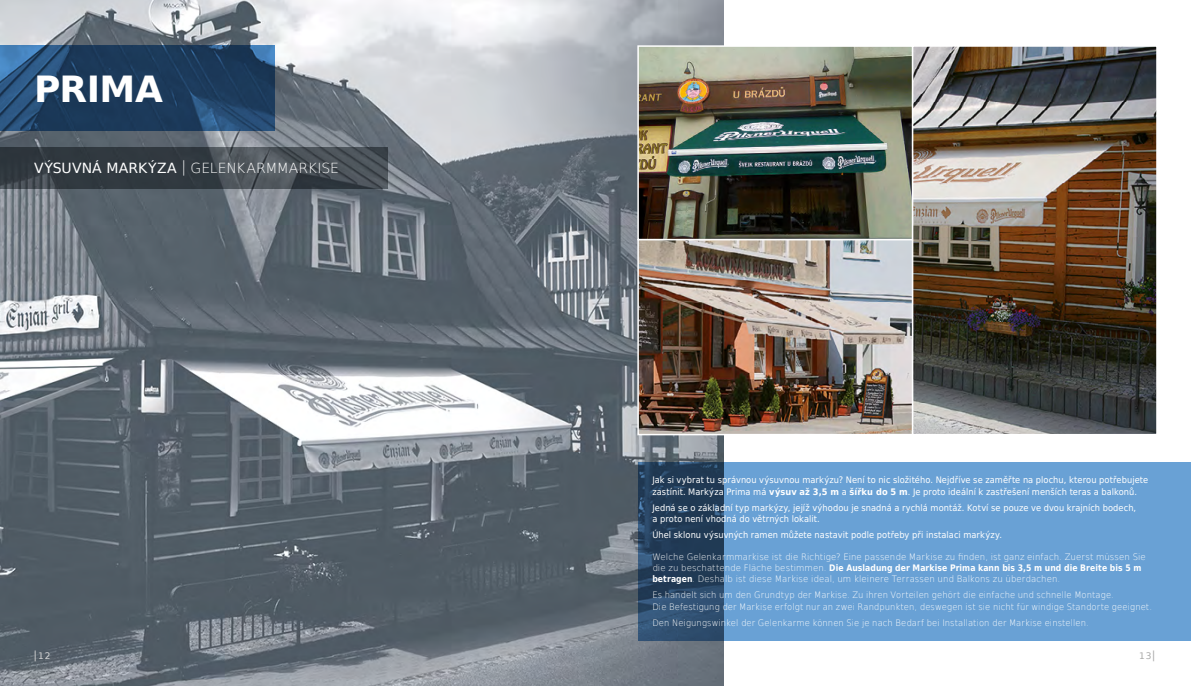
<style>
.page{position:relative;width:1191px;height:686px;background:#fff}
.page>*{position:absolute;margin:0;border:0;box-sizing:border-box;transform-origin:0 0}
.t1{font:700 36px "DejaVu Sans";letter-spacing:-.015em;color:#fff}
.t2{font:200 14px "DejaVu Sans";letter-spacing:-.01em;color:#fff}
.t3{font:9px/11.2px "DejaVu Sans Condensed";letter-spacing:.01em;color:#fff}
.t4{font:200 9px/16px "DejaVu Sans";letter-spacing:.01em;color:#fff;scale:.95 1}
.t5{font:200 9px/16px "DejaVu Sans";letter-spacing:.01em;color:#fff;scale:.93 1}
.t6{font:700 9px "DejaVu Sans Condensed";letter-spacing:.01em;color:#fff;scale:.95 1}
.t7{font:9px "DejaVu Sans";color:#d5d5d5}
.t8{font:9px "DejaVu Sans";color:#a8a8a7}
.s1{font-weight:400}
.s2{font-size:15.4px}
.s3{font-weight:700}
.s4{font-family:"DejaVu Sans";font-weight:200}
.s5{font-family:"DejaVu Sans Condensed";font-weight:700}
</style>
<div class="page">
<img style="left:0;top:0;width:723px;height:686px">
<svg style="left:638px;top:462px;width:553px;height:179px;background:#5e92c2"></svg>
<svg style="left:0;top:45px;width:275px;height:85px;background:#214366"></svg>
<svg style="left:0;top:147px;width:388px;height:42px;background:#3c444a"></svg>
<img style="left:640px;top:48px;width:270px;height:189px">
<div style="left:637px;top:45px;width:276px;height:195px;border:2px solid #fff"></div>
<img style="left:640px;top:242px;width:270px;height:190px">
<div style="left:637px;top:239px;width:276px;height:196px;border:2px solid #fff"></div>
<img style="left:915px;top:48px;width:239px;height:384px">
<div style="left:912px;top:45px;width:245px;height:390px;border:2px solid #fff"></div>
<h1 class="t1" style="left:34px;top:59px;width:130px">PRIMA</h1>
<h2 class="t2" style="left:34px;top:158px;width:306px"><span class="s1">VÝSUVNÁ MARKÝZA</span> <span class="s2">|</span> GELENKARMMARKISE</h2>
<p class="t3" style="left:652px;top:474px;width:497px">Jak si vybrat tu správnou výsuvnou markýzu? Není to nic složitého. Nejdříve se zaměřte na plochu, kterou potřebujete zastínit. Markýza Prima má <span class="s3">výsuv až 3,5 m</span> a <span class="s3">šířku do 5 m</span>. Je proto ideální k zastřešení menších teras a balkonů.</p>
<p class="t3" style="left:652px;top:502px;width:485px">Jedná se o základní typ markýzy, jejíž výhodou je snadná a rychlá montáž. Kotví se pouze ve dvou krajních bodech, a proto není vhodná do větrných lokalit.</p>
<p class="t3" style="left:652px;top:529px;width:351px">Úhel sklonu výsuvných ramen můžete nastavit podle potřeby při instalaci markýzy.</p>
<p class="t4" style="left:652px;top:548px;width:521px">Welche Gelenkarmmarkise ist die Richtige? Eine passende Markise zu finden, ist ganz einfach. Zuerst müssen Sie</p>
<p class="t6" style="left:652px;top:561px;width:516px"><span class="s4">die zu beschattende Fläche bestimmen.</span> Die Ausladung der Markise Prima kann bis 3,5 m und die Breite bis 5 m</p>
<p class="t4" style="left:652px;top:571px;width:487px"><span class="s5">betragen</span>. Deshalb ist diese Markise ideal, um kleinere Terrassen und Balkons zu überdachen.<br>Es handelt sich um den Grundtyp der Markise. Zu ihren Vorteilen gehört die einfache und schnelle Montage.</p>
<p class="t5" style="left:652px;top:598px;width:539px">Die Befestigung der Markise erfolgt nur an zwei Randpunkten, deswegen ist sie nicht für windige Standorte geeignet.<br>Den Neigungswinkel der Gelenkarme können Sie je nach Bedarf bei Installation der Markise einstellen.</p>
<p class="t7" style="left:34px;top:648px;width:18px">⎢12</p>
<p class="t8" style="left:1139px;top:648px;width:19px">13⎢</p>
</div>
